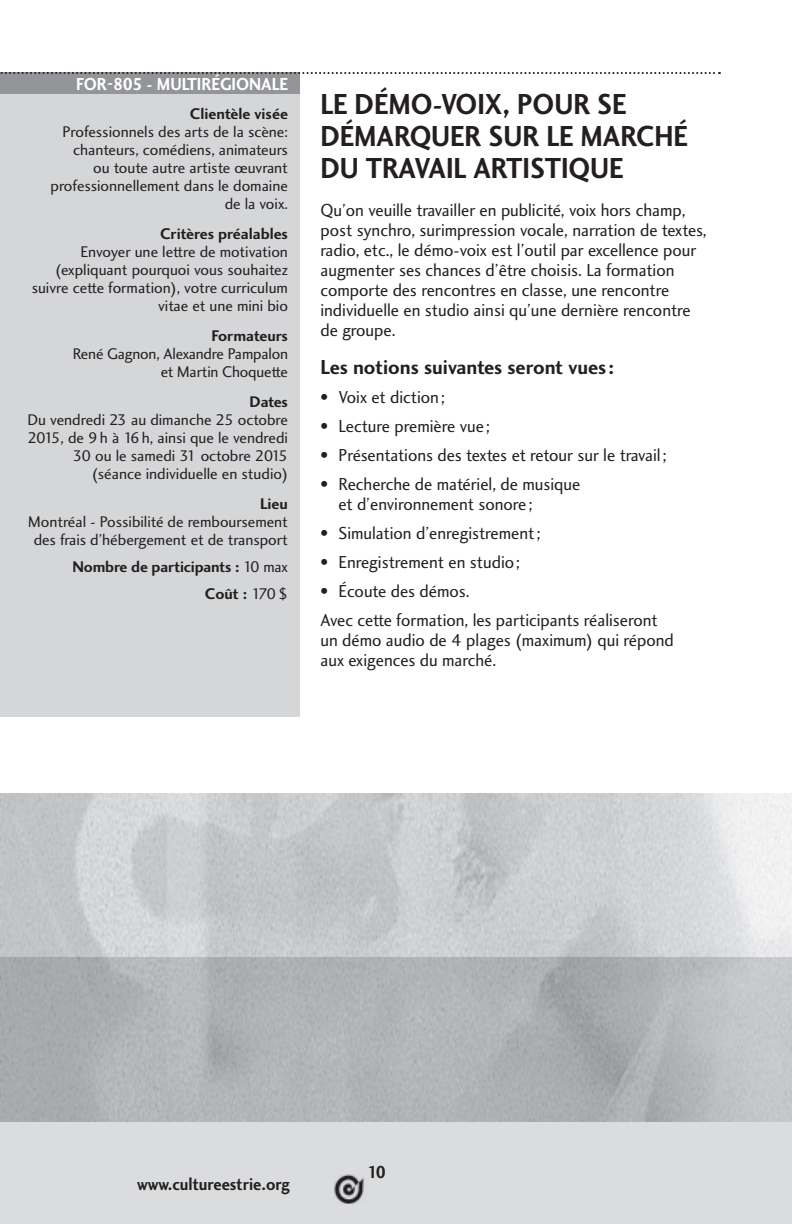
<style>
.page{position:relative;width:792px;height:1224px;background:#fff}
.page>*{position:absolute;margin:0;border:0;box-sizing:border-box;transform-origin:0 0}
.Titre{font:30px/32px "Charlotte Sans Bold Plain";color:#231f20;scale:.92 1}
.Sous-titre_1{font:21px "Charlotte Sans Bold Plain";color:#231f20}
.Description{font:18px/20px "Charlotte Sans Book Plain";color:#231f20}
.t1{font:18px "Charlotte Sans Bold Plain";color:#231f20;scale:.92 1}
.Chiffre{font:18px "Charlotte Sans Bold Plain";color:#fff;scale:.92 1}
.Texte_formation{font:16px/18px "Charlotte Sans Book Plain";color:#231f20;text-align:right}
.Sous-Titre_2{font:16px "Charlotte Sans Bold Plain";color:#231f20}
.Texte_formation-2{font:16px "Charlotte Sans Bold Plain";letter-spacing:-.01em;color:#231f20}
.s1{font-family:"Charlotte Sans Book Plain"}
</style>
<div class="page">
<div style="left:0;top:73px;width:300px;height:644px;background:#d5d6d8"></div>
<div style="left:0;top:957px;width:792px;height:267px;background:#dbdcdd"></div>
<img style="left:0;top:793px;width:792px;height:328px">
<div style="left:0;top:73px;width:300px;height:21px;background:#939598"></div>
<svg style="left:0;top:72px;width:720px;height:2px"></svg>
<img style="left:334px;top:1174px;width:30px;height:30px">
<p class="Chiffre" style="left:76px;top:73px;width:232px">FOR-805 - MULTIRÉGIONALE</p>
<p class="Sous-Titre_2" style="left:190px;top:104px;width:100px">Clientèle visée</p>
<p class="Texte_formation" style="left:51px;top:123px;width:239px">Professionnels des arts de la scène: chanteurs, comédiens, animateurs<br>ou toute autre artiste œuvrant professionnellement dans le domaine de la voix.</p>
<p class="Sous-Titre_2" style="left:160px;top:224px;width:129px">Critères préalables</p>
<p class="Texte_formation" style="left:32px;top:243px;width:258px">Envoyer une lettre de motivation (expliquant pourquoi vous souhaitez suivre cette formation), votre curriculum vitae et une mini bio</p>
<p class="Sous-Titre_2" style="left:212px;top:326px;width:78px">Formateurs</p>
<p class="Texte_formation" style="left:73px;top:344px;width:217px">René Gagnon, Alexandre Pampalon et Martin Choquette</p>
<p class="Sous-Titre_2" style="left:249px;top:392px;width:40px">Dates</p>
<p class="Texte_formation" style="left:28px;top:410px;width:262px">Du vendredi 23 au dimanche 25 octobre 2015, de 9h à 16h, ainsi que le vendredi 30 ou le samedi 31 octobre 2015 (séance individuelle en studio)</p>
<p class="Sous-Titre_2" style="left:260px;top:494px;width:29px">Lieu</p>
<p class="Texte_formation" style="left:28px;top:512px;width:261px;text-align:center">Montréal - Possibilité de remboursement des frais d’hébergement et de transport</p>
<p class="Texte_formation-2" style="left:72px;top:557px;width:217px">Nombre de participants : <span class="s1">10 max</span></p>
<p class="Texte_formation-2" style="left:205px;top:584px;width:85px">Coût : <span class="s1">170$</span></p>
<p class="Titre" style="left:320px;top:87px;width:401px">LE DÉMO-VOIX, POUR SE<br>DÉMARQUER SUR LE MARCHÉ<br>DU TRAVAIL ARTISTIQUE</p>
<p class="Description" style="left:320px;top:199px;width:388px">Qu’on veuille travailler en publicité, voix hors champ, post synchro, surimpression vocale, narration de textes, radio, etc., le démo-voix est l’outil par excellence pour augmenter ses chances d’être choisis. La formation comporte des rencontres en classe, une rencontre individuelle en studio ainsi qu’une dernière rencontre de groupe.</p>
<p class="Sous-titre_1" style="left:320px;top:354px;width:295px">Les notions suivantes seront vues:</p>
<p class="Description" style="left:320px;top:386px;width:126px">• Voix et diction;</p>
<p class="Description" style="left:320px;top:415px;width:171px">• Lecture première vue ;</p>
<p class="Description" style="left:320px;top:444px;width:348px">• Présentations des textes et retour sur le travail ;</p>
<p class="Description" style="left:338px;top:473px;width:243px;text-indent:-18px">• Recherche de matériel, de musique et d’environnement sonore ;</p>
<p class="Description" style="left:320px;top:522px;width:222px">• Simulation d’enregistrement;</p>
<p class="Description" style="left:320px;top:551px;width:201px">• Enregistrement en studio;</p>
<p class="Description" style="left:320px;top:580px;width:149px">• Écoute des démos.</p>
<p class="Description" style="left:320px;top:609px;width:355px">Avec cette formation, les participants réaliseront un démo audio de 4 plages (maximum) qui répond aux exigences du marché.</p>
<p class="t1" style="left:137px;top:1173px;width:167px">www.cultureestrie.org</p>
<p class="t1" style="left:368px;top:1161px;width:21px">10</p>
</div>
